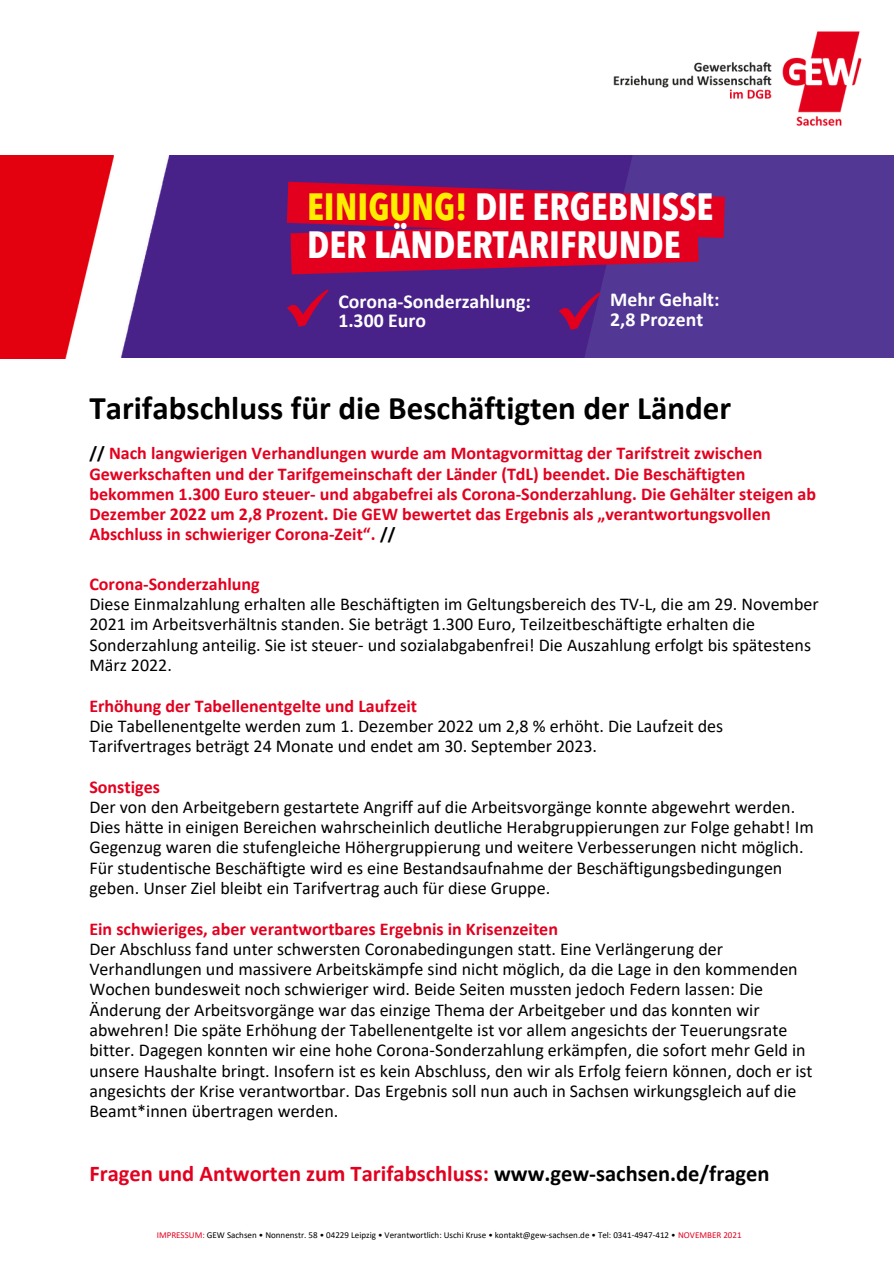
<style>
.page{position:relative;width:894px;height:1264px;background:#fff}
.page>*{position:absolute;margin:0;border:0;box-sizing:border-box;transform-origin:0 0}
.t1{font:700 condensed 37.65px/37.5px "Avenir Next LT Pro";color:#fff}
.t2{font:700 33px "Calibri";color:#000}
.t3{font:700 22.5px "Calibri";color:#e3001f}
.t4{font:700 19.8px "Calibri";color:#fff}
.t5{font:18px/20.2px "Calibri";color:#000}
.t6{font:700 18px/20.2px "Calibri";color:#e3001f}
.t7{font:9px "Calibri";color:#000}
.s1{color:#ffed00}
.s2{color:#000}
.s3{color:#e3001f}
</style>
<div class="page">
<div style="left:43px;top:155px;width:850px;height:202px;background:#482289"></div>
<div style="left:585px;top:155px;width:308px;height:202px;background:#523794"></div>
<img style="left:0;top:155px;width:170px;height:203px">
<img style="left:613px;top:31px;width:249px;height:95px">
<svg style="left:287px;top:182px;width:437px;height:92px"></svg>
<svg style="left:287px;top:289px;width:41px;height:38px"></svg>
<svg style="left:559px;top:292px;width:41px;height:38px"></svg>
<p class="t1" style="left:307px;top:192px;width:408px"><span class="s1">EINIGUNG!</span> DIE ERGEBNISSE<br>DER LÄNDERTARIFRUNDE</p>
<p class="t4" style="left:338px;top:293px;width:194px">Corona-Sonderzahlung:</p>
<p class="t4" style="left:338px;top:312px;width:89px">1.300 Euro</p>
<p class="t4" style="left:610px;top:291px;width:111px">Mehr Gehalt:</p>
<p class="t4" style="left:610px;top:311px;width:94px">2,8 Prozent</p>
<p class="t2" style="left:89px;top:394px;width:643px">Tarifabschluss für die Beschäftigten der Länder</p>
<p class="t6" style="left:89px;top:444px;width:728px"><span class="s2">//</span> Nach langwierigen Verhandlungen wurde am Montagvormittag der Tarifstreit zwischen Gewerkschaften und der Tarifgemeinschaft der Länder (TdL) beendet. Die Beschäftigten bekommen 1.300 Euro steuer- und abgabefrei als Corona-Sonderzahlung. Die Gehälter steigen ab Dezember 2022 um 2,8 Prozent. Die GEW bewertet das Ergebnis als „verantwortungsvollen Abschluss in schwieriger Corona-Zeit“. <span class="s2">//</span></p>
<p class="t6" style="left:89px;top:575px;width:172px">Corona-Sonderzahlung</p>
<p class="t5" style="left:89px;top:595px;width:730px">Diese Einmalzahlung erhalten alle Beschäftigten im Geltungsbereich des TV-L, die am 29. November 2021 im Arbeitsverhältnis standen. Sie beträgt 1.300 Euro, Teilzeitbeschäftigte erhalten die Sonderzahlung anteilig. Sie ist steuer- und sozialabgabenfrei! Die Auszahlung erfolgt bis spätestens März 2022.</p>
<p class="t6" style="left:89px;top:697px;width:329px">Erhöhung der Tabellenentgelte und Laufzeit</p>
<p class="t5" style="left:89px;top:717px;width:635px">Die Tabellenentgelte werden zum 1. Dezember 2022 um 2,8 % erhöht. Die Laufzeit des<br>Tarifvertrages beträgt 24 Monate und endet am 30. September 2023.</p>
<p class="t6" style="left:89px;top:778px;width:72px">Sonstiges</p>
<p class="t5" style="left:89px;top:798px;width:725px">Der von den Arbeitgebern gestartete Angriff auf die Arbeitsvorgänge konnte abgewehrt werden.<br>Dies hätte in einigen Bereichen wahrscheinlich deutliche Herabgruppierungen zur Folge gehabt! Im Gegenzug waren die stufengleiche Höhergruppierung und weitere Verbesserungen nicht möglich.<br>Für studentische Beschäftigte wird es eine Bestandsaufnahme der Beschäftigungsbedingungen geben. Unser Ziel bleibt ein Tarifvertrag auch für diese Gruppe.</p>
<p class="t6" style="left:89px;top:919px;width:470px">Ein schwieriges, aber verantwortbares Ergebnis in Krisenzeiten</p>
<p class="t5" style="left:89px;top:940px;width:724px">Der Abschluss fand unter schwersten Coronabedingungen statt. Eine Verlängerung der Verhandlungen und massivere Arbeitskämpfe sind nicht möglich, da die Lage in den kommenden Wochen bundesweit noch schwieriger wird. Beide Seiten mussten jedoch Federn lassen: Die Änderung der Arbeitsvorgänge war das einzige Thema der Arbeitgeber und das konnten wir abwehren! Die späte Erhöhung der Tabellenentgelte ist vor allem angesichts der Teuerungsrate bitter. Dagegen konnten wir eine hohe Corona-Sonderzahlung erkämpfen, die sofort mehr Geld in unsere Haushalte bringt. Insofern ist es kein Abschluss, den wir als Erfolg feiern können, doch er ist angesichts der Krise verantwortbar. Das Ergebnis soll nun auch in Sachsen wirkungsgleich auf die Beamt*innen übertragen werden.</p>
<p class="t3" style="left:89px;top:1164px;width:681px">Fragen und Antworten zum Tarifabschluss: <span class="s2">www.gew-sachsen.de/fragen</span></p>
<p class="t7" style="left:157px;top:1231px;width:586px"><span class="s3">IMPRESSUM:</span> GEW Sachsen • Nonnenstr. 58 • 04229 Leipzig • Verantwortlich: Uschi Kruse • kontakt@gew-sachsen.de • Tel: 0341-4947-412 • <span class="s3">NOVEMBER 2021</span></p>
</div>
